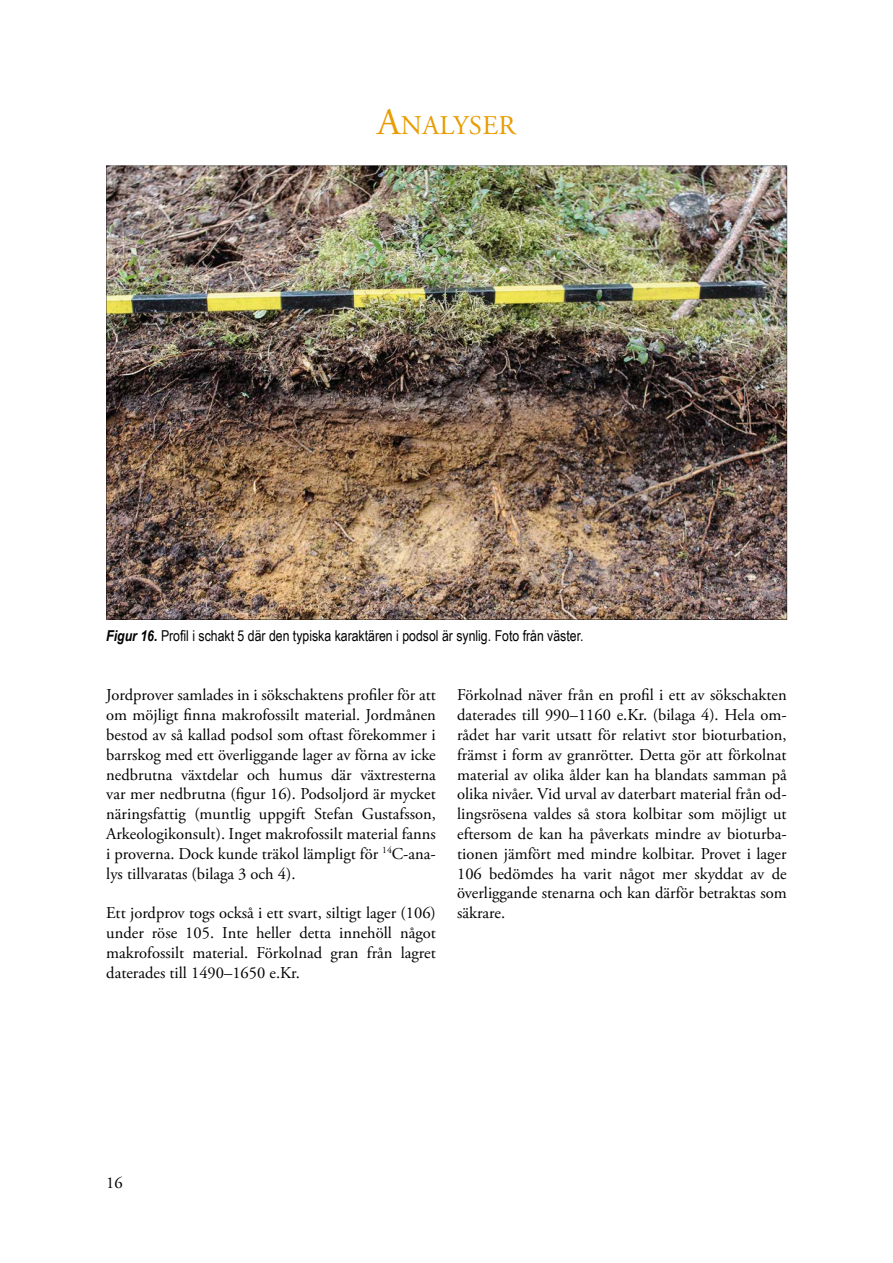
<style>
.page{position:relative;width:893px;height:1263px;background:#fff}
.page>*{position:absolute;margin:0;border:0;box-sizing:border-box;transform-origin:0 0}
.t1{font:27px "Adobe Garamond Pro";letter-spacing:.015em;color:#e89c00}
.t2{font:16.5px/19.8px "Adobe Garamond Pro";letter-spacing:-.005em;color:#000;text-align:justify}
.t3{font:15px "Arial Narrow";color:#000}
.s1{font-size:37.5px}
.s2{font-weight:700;font-style:italic}
</style>
<div class="page">
<img style="left:106px;top:166px;width:681px;height:454px">
<h1 class="t1" style="left:377px;top:109px;width:140px"><span class="s1">A</span>NALYSER</h1>
<p class="t3" style="left:106px;top:625px;width:479px"><span class="s2">Figur 16.</span> Profil i schakt 5 där den typiska karaktären i podsol är synlig. Foto från väster.</p>
<p class="t2" style="left:106px;top:686px;width:331px">Jordprover samlades in i sökschaktens profiler för att om möjligt finna makrofossilt material. Jordmånen bestod av så kallad podsol som oftast förekommer i barrskog med ett överliggande lager av förna av icke nedbrutna växtdelar och humus där växtresterna var mer nedbrutna (figur 16). Podsoljord är mycket näringsfattig (muntlig uppgift Stefan Gustafsson, Arkeologikonsult). Inget makrofossilt material fanns i proverna. Dock kunde träkol lämpligt för <sup>14</sup>C-ana&shy;lys tillvaratas (bilaga 3 och 4).</p>
<p class="t2" style="left:106px;top:904px;width:331px">Ett jordprov togs också i ett svart, siltigt lager (106) under röse 105. Inte heller detta innehöll något makrofossilt material. Förkolnad gran från lagret daterades till 1490–1650 e.Kr.</p>
<p class="t2" style="left:457px;top:686px;width:331px">Förkolnad näver från en profil i ett av sökschakten daterades till 990–1160 e.Kr. (bilaga 4). Hela om&shy;rådet har varit utsatt för relativt stor bioturbation, främst i form av granrötter. Detta gör att förkolnat material av olika ålder kan ha blandats samman på olika nivåer. Vid urval av daterbart material från od&shy;lingsrösena valdes så stora kolbitar som möjligt ut eftersom de kan ha påverkats mindre av bioturba&shy;tionen jämfört med mindre kolbitar. Provet i lager 106 bedömdes ha varit något mer skyddat av de överliggande stenarna och kan därför betraktas som säkrare.</p>
<p class="t2" style="left:106px;top:1173px;width:18px">16</p>
</div>
